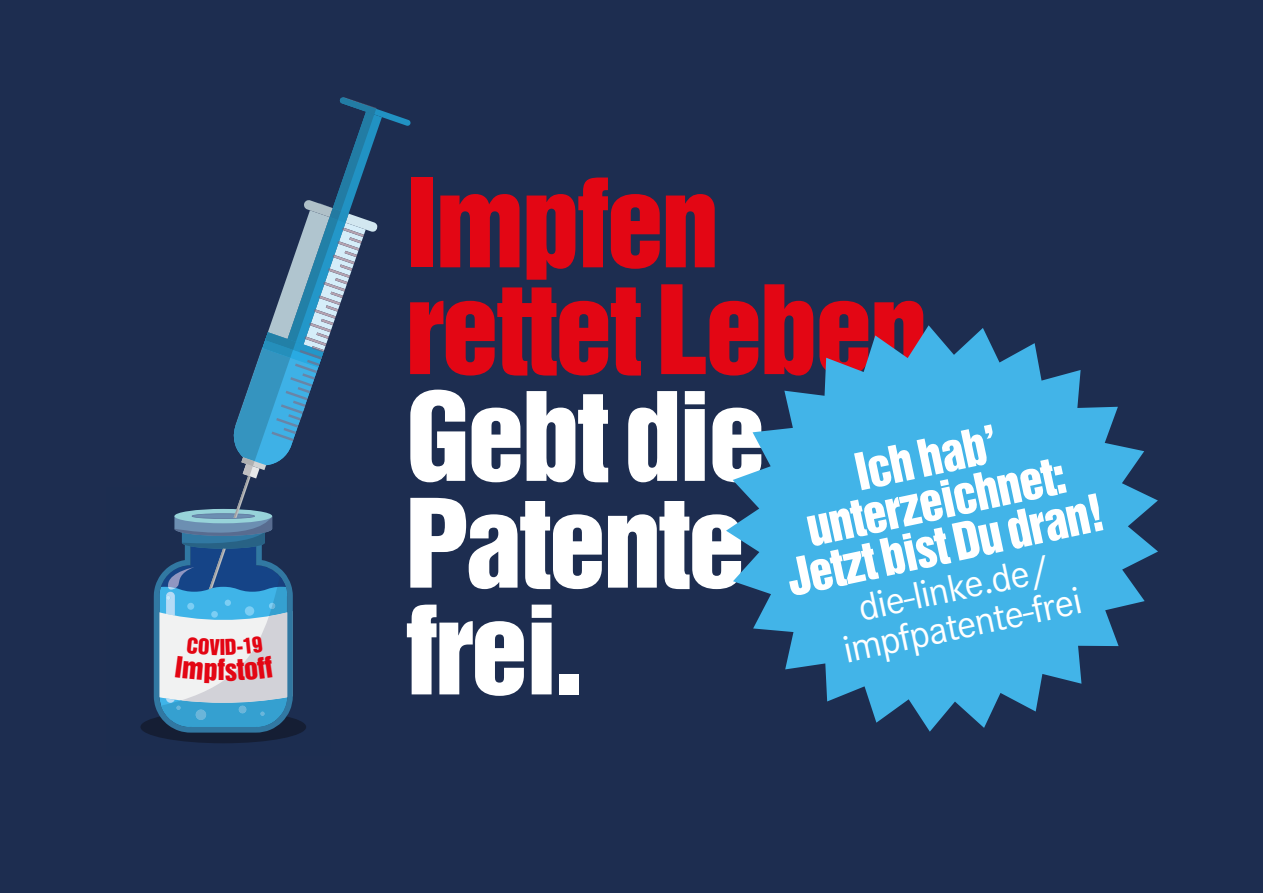
<style>
.page{position:relative;width:1263px;height:893px;background:#1d2d50}
.page>*{position:absolute;margin:0;border:0;box-sizing:border-box;transform-origin:0 0}
.t1{font:112.35px "Helvetica Inserat";letter-spacing:-.025em;color:#fff}
.t2{font:112.35px "Helvetica Inserat";letter-spacing:-.025em;color:#e30614}
.t3{font:46.95px "Helvetica Inserat";color:#fff}
.t4{font:39.6px "Corporate S";color:#fff}
.t5{font:26.85px "Helvetica Inserat Cyr Upright";color:#e30614;scale:1.05 1}
</style>
<div class="page">
<div style="left:140px;top:711px;width:166px;height:32px;background:#151e34;border-radius:50%"></div>
<svg style="left:726px;top:325px;width:432px;height:407px;fill:#42b4e8"></svg>
<svg style="left:154px;top:97px;width:257px;height:636px"></svg>
<p class="t5" style="left:217px;top:654px;width:9px">f</p>
<p class="t2" style="left:406px;top:156px;width:315px">Impfen</p>
<p class="t2" style="left:406px;top:263px;width:550px">rettet Leben.</p>
<p class="t1" style="left:406px;top:370px;width:362px">Gebt die</p>
<p class="t1" style="left:406px;top:476px;width:341px">Patente</p>
<p class="t1" style="left:406px;top:583px;width:180px">frei.</p>
<p class="t3" style="left:850px;top:445px;width:147px;rotate:-12deg">Ich hab’</p>
<p class="t3" style="left:801px;top:501px;width:265px;rotate:-12deg">unterzeichnet:</p>
<p class="t3" style="left:781px;top:551px;width:325px;rotate:-12deg">Jetzt bist Du dran!</p>
<p class="t4" style="left:854px;top:586px;width:197px;rotate:-12deg">die-linke.de/</p>
<p class="t4" style="left:839px;top:628px;width:244px;rotate:-12deg">impfpatente-frei</p>
</div>
